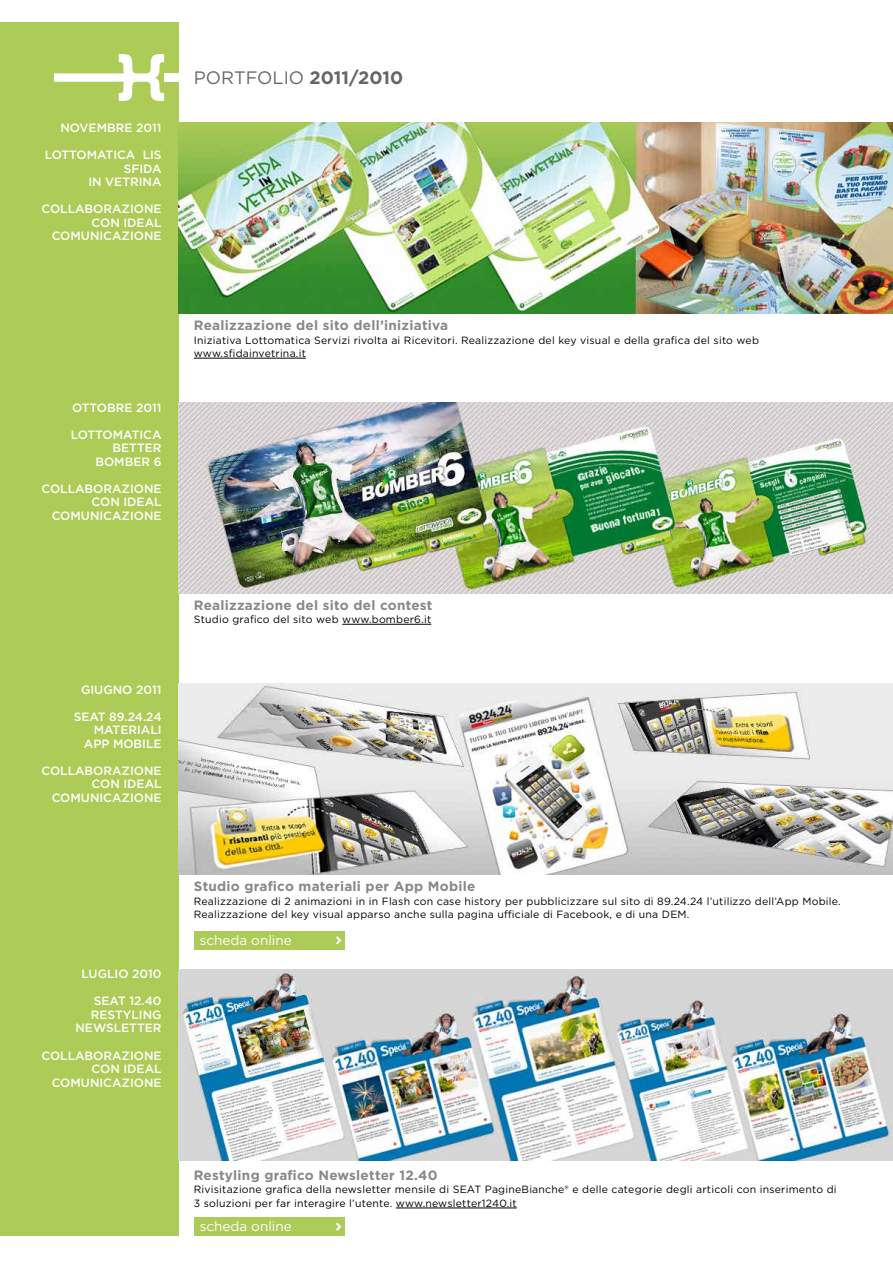
<style>
.page{position:relative;width:893px;height:1263px;background:#fff}
.page>*{position:absolute;margin:0;border:0;box-sizing:border-box;transform-origin:0 0}
.t1{font:18px "Gotham";color:#666}
.t2{font:700 13.5px "Gotham";letter-spacing:.02em;color:#87888a}
.t3{font:13.5px "Gotham";color:#fff}
.t4{font:500 12px/13.5px "Gotham";color:#fff;text-align:right}
.t5{font:10.5px/13.5px "Gotham";letter-spacing:.02em;color:#000}
.s1{font-weight:700}
</style>
<div class="page">
<div style="left:0;top:23px;width:179px;height:1213px;background:#adcb57"></div>
<div style="left:164px;top:73px;width:15px;height:9px;background:#fff"></div>
<svg style="left:54px;top:54px;width:110px;height:47px"></svg>
<hr style="left:194px;top:358px;width:112px;height:1px;background:#000">
<img style="left:179px;top:123px;width:714px;height:190px">
<hr style="left:342px;top:624px;width:89px;height:1px;background:#000">
<img style="left:179px;top:684px;width:714px;height:191px">
<img style="left:179px;top:969px;width:714px;height:191px">
<img style="left:179px;top:403px;width:714px;height:191px">
<hr style="left:396px;top:1208px;width:121px;height:1px;background:#000">
<div style="left:195px;top:931px;width:150px;height:19px;background:#adcb57"></div>
<svg style="left:336px;top:936px;width:5px;height:8px"></svg>
<div style="left:195px;top:1217px;width:150px;height:19px;background:#adcb57"></div>
<svg style="left:336px;top:1222px;width:5px;height:9px"></svg>
<p class="t4" style="left:60px;top:121px;width:103px">NOVEMBRE 2011</p>
<p class="t4" style="left:45px;top:148px;width:118px">LOTTOMATICA LIS<br>SFIDA<br>IN VETRINA</p>
<p class="t4" style="left:41px;top:202px;width:122px">COLLABORAZIONE<br>CON IDEAL<br>COMUNICAZIONE</p>
<p class="t4" style="left:72px;top:401px;width:91px">OTTOBRE 2011</p>
<p class="t4" style="left:71px;top:428px;width:92px">LOTTOMATICA<br>BETTER<br>BOMBER 6</p>
<p class="t4" style="left:41px;top:482px;width:122px">COLLABORAZIONE<br>CON IDEAL<br>COMUNICAZIONE</p>
<p class="t4" style="left:81px;top:682px;width:82px">GIUGNO 2011</p>
<p class="t4" style="left:74px;top:709px;width:89px">SEAT 89.24.24<br>MATERIALI<br>APP MOBILE</p>
<p class="t4" style="left:41px;top:763px;width:122px">COLLABORAZIONE<br>CON IDEAL<br>COMUNICAZIONE</p>
<p class="t4" style="left:81px;top:967px;width:82px">LUGLIO 2010</p>
<p class="t4" style="left:75px;top:994px;width:88px">SEAT 12.40<br>RESTYLING<br>NEWSLETTER</p>
<p class="t4" style="left:41px;top:1048px;width:122px">COLLABORAZIONE<br>CON IDEAL<br>COMUNICAZIONE</p>
<h1 class="t1" style="left:194px;top:66px;width:211px">PORTFOLIO <span class="s1">2011/2010</span></h1>
<p class="t2" style="left:194px;top:316px;width:256px">Realizzazione del sito dell’iniziativa</p>
<p class="t5" style="left:194px;top:333px;width:567px">Iniziativa Lottomatica Servizi rivolta ai Ricevitori. Realizzazione del key visual e della grafica del sito web www.sfidainvetrina.it</p>
<p class="t2" style="left:194px;top:596px;width:240px">Realizzazione del sito del contest</p>
<p class="t5" style="left:194px;top:612px;width:239px">Studio grafico del sito web www.bomber6.it</p>
<p class="t2" style="left:194px;top:878px;width:283px">Studio grafico materiali per App Mobile</p>
<p class="t5" style="left:194px;top:894px;width:648px">Realizzazione di 2 animazioni in in Flash con case history per pubblicizzare sul sito di 89.24.24 l’utilizzo dell’App Mobile.<br>Realizzazione del key visual apparso anche sulla pagina ufficiale di Facebook, e di una DEM.</p>
<p class="t3" style="left:200px;top:931px;width:94px">scheda online</p>
<p class="t2" style="left:194px;top:1166px;width:246px">Restyling grafico Newsletter 12.40</p>
<p class="t5" style="left:194px;top:1183px;width:644px">Rivisitazione grafica della newsletter mensile di SEAT PagineBianche® e delle categorie degli articoli con inserimento di<br>3 soluzioni per far interagire l’utente. www.newsletter1240.it</p>
<p class="t3" style="left:200px;top:1217px;width:94px">scheda online</p>
</div>
